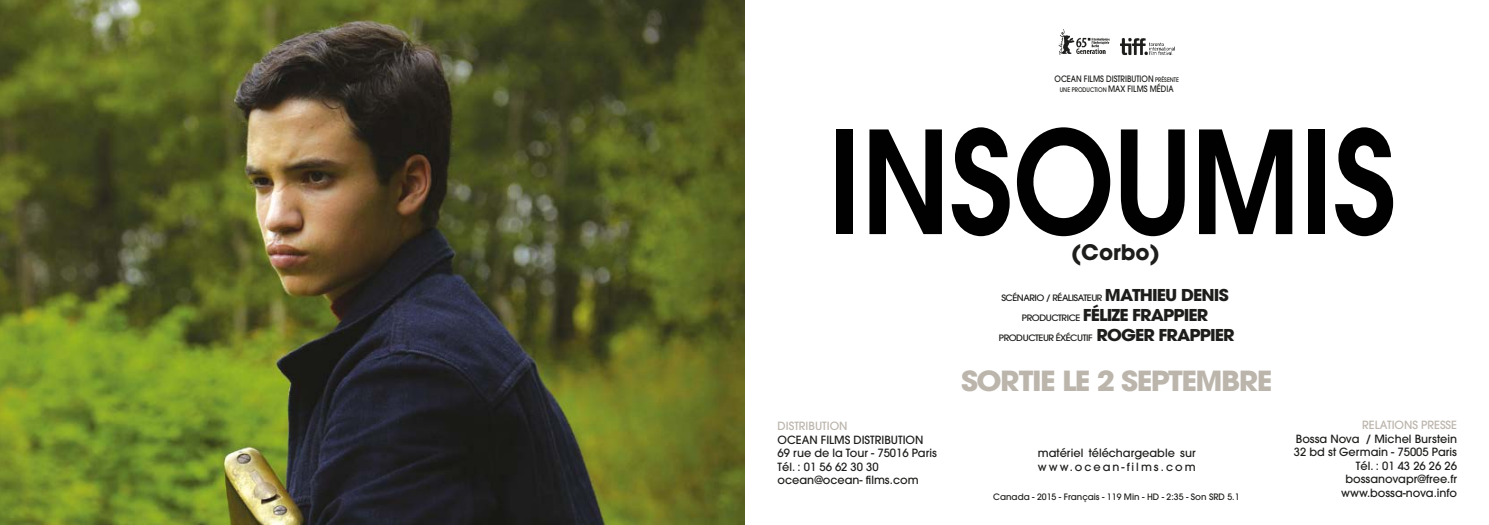
<style>
.page{position:relative;width:1489px;height:525px;background:#fff}
.page>*{position:absolute;margin:0;border:0;box-sizing:border-box;transform-origin:0 0}
.t1{font:600 141.25px "Avant Garde";color:#010101;scale:.85 1}
.t2{font:700 27.5px "Avant Garde";letter-spacing:-.05em;color:#bbb5ab;scale:1.08 1}
.t3{font:700 21.25px "Avant Garde";color:#1d1d1b}
.t4{font:700 16.25px "Avant Garde";letter-spacing:-.05em;color:#1d1d1b;scale:1.08 1}
.t5{font:500 11.25px/13.5px "Avant Garde";color:#1d1d1b}
.t6{font:500 11.25px "Avant Garde";color:#bbb5ab}
.t7{font:500 8.75px "Avant Garde";letter-spacing:-.05em;color:#1d1d1b;scale:1.08 1}
.t8{font:500 8.75px "Avant Garde";color:#1d1d1b}
.t9{font:500 8.75px "Avant Garde";color:#1d1d1b;scale:.87 1}
.t10{font:500 6.25px "Avant Garde";color:#1d1d1b;scale:.87 1}
.s1{font-size:6.25px}
.s2{font-size:8.75px}
.s3{font-weight:700;font-size:16.25px}
</style>
<div class="page">
<img style="left:0;top:0;width:744px;height:524px">
<img style="left:1058px;top:29px;width:52px;height:26px">
<img style="left:1120px;top:38px;width:54px;height:17px">
<p class="t9" style="left:1054px;top:73px;width:144px">OCEAN FILMS DISTRIBUTION <span class="s1">PRÉSENTE</span></p>
<p class="t10" style="left:1059px;top:86px;width:132px">UNE PRODUCTION <span class="s2">MAX FILMS MÉDIA</span></p>
<h1 class="t1" style="left:827px;top:90px;width:671px">INSOUMIS</h1>
<h3 class="t3" style="left:1071px;top:238px;width:90px">(Corbo)</h3>
<p class="t7" style="left:1001px;top:292px;width:95px">SCÉNARIO / RÉALISATEUR</p>
<h3 class="t4" style="left:1104px;top:284px;width:116px">MATHIEU DENIS</h3>
<p class="t7" style="left:1021px;top:312px;width:56px">PRODUCTRICE</p>
<h3 class="t4" style="left:1082px;top:304px;width:118px">FÉLIZE FRAPPIER</h3>
<p class="t7" style="left:998px;top:332px;width:220px">PRODUCTEUR ÉXÉCUTIF <span class="s3">ROGER FRAPPIER</span></p>
<p class="t6" style="left:777px;top:419px;width:71px">DISTRIBUTION</p>
<p class="t5" style="left:777px;top:433px;width:161px">OCEAN FILMS DISTRIBUTION<br>69 rue de la Tour - 75016 Paris<br>Tél. : 01 56 62 30 30 ocean@ocean- films.com</p>
<h2 class="t2" style="left:961px;top:362px;width:290px">SORTIE LE 2 SEPTEMBRE</h2>
<p class="t5" style="left:1037px;top:446px;width:159px">matériel téléchargeable sur www.ocean-films.com</p>
<p class="t8" style="left:993px;top:491px;width:248px">Canada - 2015 - Français - 119 Min - HD - 2:35 - Son SRD 5.1</p>
<p class="t6" style="left:1361px;top:418px;width:96px">RELATIONS PRESSE</p>
<p class="t5" style="left:1293px;top:431px;width:165px;text-align:right">Bossa Nova / Michel Burstein<br>32 bd st Germain - 75005 Paris<br>Tél. : 01 43 26 26 26 bossanovapr@free.fr</p>
<p class="t5" style="left:1340px;top:485px;width:117px">www.bossa-nova.info</p>
</div>
